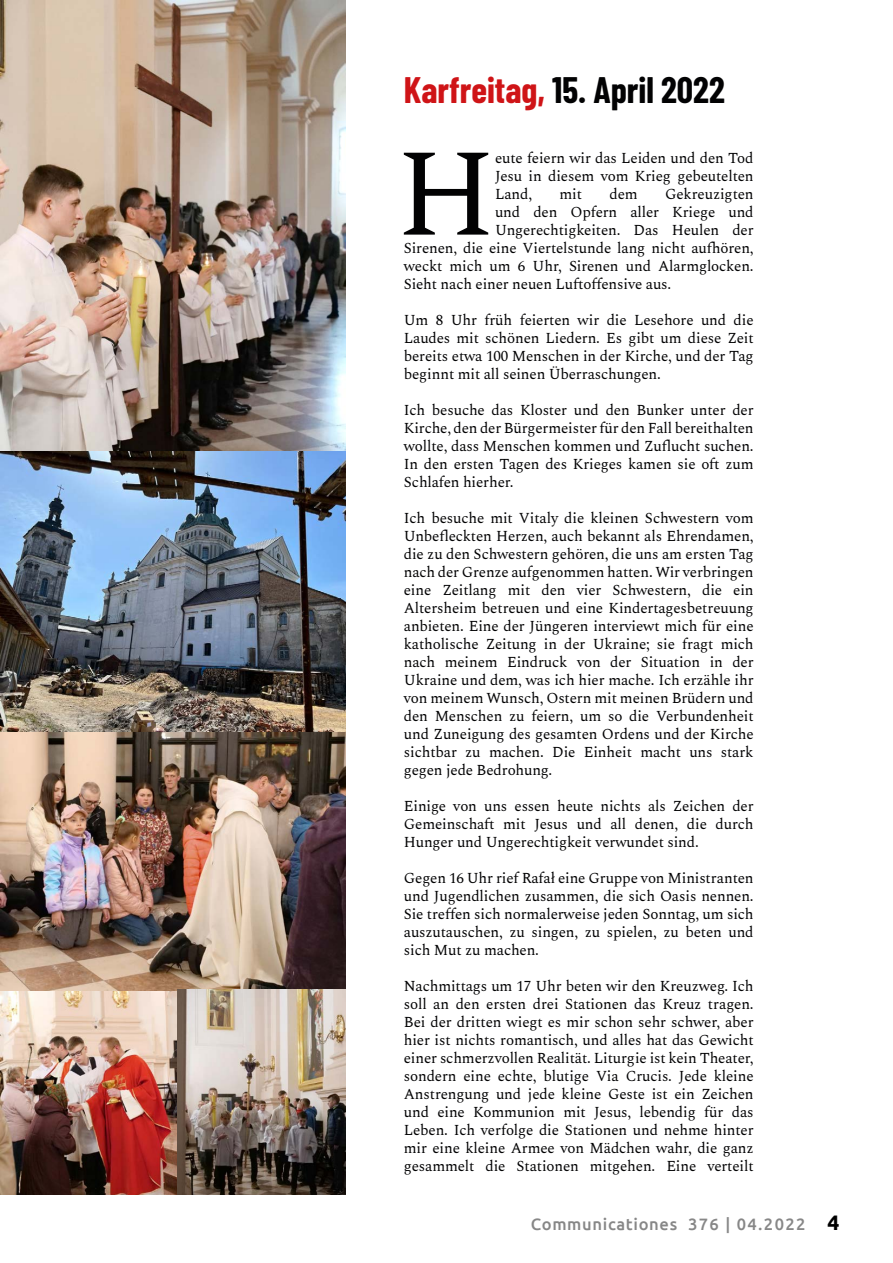
<style>
.page{position:relative;width:893px;height:1263px;background:#fff}
.page>*{position:absolute;margin:0;border:0;box-sizing:border-box;transform-origin:0 0}
.t1{font:124.05px "Spectral";color:#020203}
.t2{font:700 36px "Barlow Condensed";color:#020203}
.t3{font:500 16.5px "Ubuntu";letter-spacing:.04em;color:#878787}
.t4{font:15px/18px "Spectral";letter-spacing:-.01em;color:#020203;text-align:justify}
.s1{color:#cf1417}
.s2{font-weight:700;font-size:21px;color:#000}
</style>
<div class="page">
<img style="left:0;top:0;width:345px;height:1195px">
<h2 class="t2" style="left:404px;top:65px;width:322px"><span class="s1">Karfreitag,</span> 15. April 2022</h2>
<h1 class="t1" style="left:396px;top:103px;width:102px">H</h1>
<p class="t4" style="left:495px;top:148px;width:260px">eute feiern wir das Leiden und den Tod Jesu in diesem vom Krieg gebeutelten Land,</p>
<p class="t4" style="left:559px;top:184px;width:24px">mit</p>
<p class="t4" style="left:609px;top:184px;width:30px">dem</p>
<p class="t4" style="left:665px;top:184px;width:90px">Gekreuzigten</p>
<p class="t4" style="left:495px;top:202px;width:260px">und den Opfern aller Kriege und</p>
<p class="t4" style="left:495px;top:220px;width:260px">Ungerechtigkeiten. Das Heulen der</p>
<p class="t4" style="left:404px;top:238px;width:351px">Sirenen, die eine Viertelstunde lang nicht aufhören,</p>
<p class="t4" style="left:404px;top:256px;width:351px">weckt mich um 6 Uhr, Sirenen und Alarmglocken.</p>
<p class="t4" style="left:404px;top:274px;width:269px">Sieht nach einer neuen Luftoffensive aus.</p>
<p class="t4" style="left:404px;top:310px;width:351px">Um 8 Uhr früh feierten wir die Lesehore und die Laudes mit schönen Liedern. Es gibt um diese Zeit bereits etwa 100 Menschen in der Kirche, und der Tag beginnt mit all seinen Überraschungen.</p>
<p class="t4" style="left:404px;top:400px;width:351px">Ich besuche das Kloster und den Bunker unter der Kirche, den der Bürgermeister für den Fall bereithalten wollte, dass Menschen kommen und Zuflucht suchen.<br>In den ersten Tagen des Krieges kamen sie oft zum Schlafen hierher.</p>
<p class="t4" style="left:404px;top:508px;width:351px">Ich besuche mit Vitaly die kleinen Schwestern vom Unbefleckten Herzen, auch bekannt als Ehrendamen, die zu den Schwestern gehören, die uns am ersten Tag nach der Grenze aufgenommen hatten. Wir verbringen eine Zeitlang mit den vier Schwestern, die ein Altersheim betreuen und eine Kindertagesbetreuung anbieten. Eine der Jüngeren interviewt mich für eine katholische Zeitung in der Ukraine; sie fragt mich nach meinem Eindruck von der Situation in der Ukraine und dem, was ich hier mache. Ich erzähle ihr von meinem Wunsch, Ostern mit meinen Brüdern und den Menschen zu feiern, um so die Verbundenheit und Zuneigung des gesamten Ordens und der Kirche sichtbar zu machen. Die Einheit macht uns stark gegen jede Bedrohung.</p>
<p class="t4" style="left:404px;top:796px;width:351px">Einige von uns essen heute nichts als Zeichen der Gemeinschaft mit Jesus und all denen, die durch Hunger und Ungerechtigkeit verwundet sind.</p>
<p class="t4" style="left:404px;top:868px;width:351px">Gegen 16 Uhr rief Rafał eine Gruppe von Ministranten und Jugendlichen zusammen, die sich Oasis nennen.<br>Sie treffen sich normalerweise jeden Sonntag, um sich auszutauschen, zu singen, zu spielen, zu beten und sich Mut zu machen.</p>
<p class="t4" style="left:404px;top:976px;width:351px">Nachmittags um 17 Uhr beten wir den Kreuzweg. Ich soll an den ersten drei Stationen das Kreuz tragen.<br>Bei der dritten wiegt es mir schon sehr schwer, aber hier ist nichts romantisch, und alles hat das Gewicht einer schmerzvollen Realität. Liturgie ist kein Theater, sondern eine echte, blutige Via Crucis. Jede kleine Anstrengung und jede kleine Geste ist ein Zeichen und eine Kommunion mit Jesus, lebendig für das Leben. Ich verfolge die Stationen und nehme hinter mir eine kleine Armee von Mädchen wahr, die ganz gesammelt die Stationen mitgehen. Eine verteilt</p>
<p class="t3" style="left:531px;top:1213px;width:310px">Communicationes 376 | 04.2022 <span class="s2">4</span></p>
</div>
